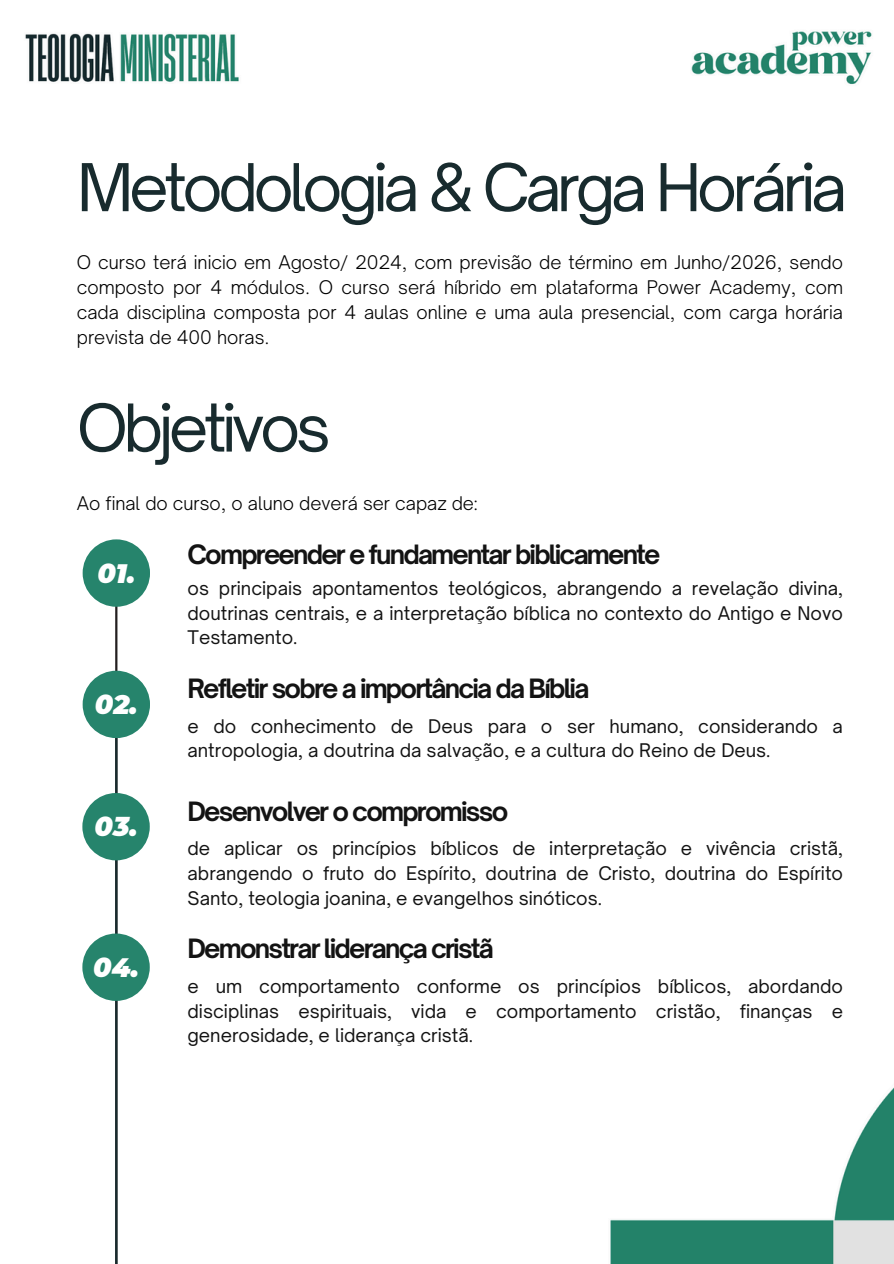
<style>
.page{position:relative;width:894px;height:1264px;background:#fff}
.page>*{position:absolute;margin:0;border:0;box-sizing:border-box;transform-origin:0 0}
.t1{font:63px "Open Sauce One";letter-spacing:-.07em;color:#182b2e}
.t2{font:italic 900 26.7px "Montserrat";color:#fff}
.t3{font:700 25.5px "Open Sauce One";letter-spacing:-.07em;color:#131313}
.t4{font:18px/24.8px "Open Sauce One";color:#131313;text-align:justify}
.t5{font:300 18px/24.8px "Open Sauce One";color:#000;text-align:justify}
</style>
<div class="page">
<img style="left:25px;top:31px;width:868px;height:1232px">
<hr style="left:115px;top:578px;width:2px;height:685px;background:#231f20">
<hr style="left:115px;top:716px;width:2px;height:547px;background:#182b2e">
<div style="left:83px;top:539px;width:67px;height:67px;background:#26846c;border-radius:50%"></div>
<div style="left:83px;top:670px;width:67px;height:68px;background:#26846c;border-radius:50%"></div>
<div style="left:82px;top:793px;width:68px;height:67px;background:#26846c;border-radius:50%"></div>
<div style="left:82px;top:933px;width:68px;height:67px;background:#26846c;border-radius:50%"></div>
<h1 class="t1" style="left:77px;top:148px;width:771px">Metodologia &amp; Carga Horária</h1>
<h1 class="t5" style="left:77px;top:250px;width:767px">O curso terá inicio em Agosto/ 2024, com previsão de término em Junho/2026, sendo composto por 4 módulos. O curso será híbrido em plataforma Power Academy, com cada disciplina composta por 4 aulas online e uma aula presencial, com carga horária prevista de 400 horas.</h1>
<p class="t1" style="left:77px;top:388px;width:255px">Objetivos</p>
<p class="t5" style="left:77px;top:490px;width:402px">Ao final do curso, o aluno deverá ser capaz de:</p>
<h2 class="t2" style="left:97px;top:557px;width:39px">01.</h2>
<p class="t2" style="left:95px;top:688px;width:44px">02.</p>
<h2 class="t2" style="left:95px;top:810px;width:44px">03.</h2>
<p class="t2" style="left:93px;top:950px;width:47px">04.</p>
<h2 class="t3" style="left:187px;top:538px;width:474px">Compreender e fundamentar biblicamente</h2>
<h2 class="t4" style="left:187px;top:575px;width:656px">os principais apontamentos teológicos, abrangendo a revelação divina, doutrinas centrais, e a interpretação bíblica no contexto do Antigo e Novo Testamento.</h2>
<h2 class="t3" style="left:187px;top:672px;width:403px">Refletir sobre a importância da Bíblia</h2>
<p class="t4" style="left:187px;top:713px;width:656px">e do conhecimento de Deus para o ser humano, considerando a antropologia, a doutrina da salvação, e a cultura do Reino de Deus.</p>
<h2 class="t3" style="left:187px;top:795px;width:322px">Desenvolver o compromisso</h2>
<h2 class="t4" style="left:187px;top:835px;width:656px">de aplicar os princípios bíblicos de interpretação e vivência cristã, abrangendo o fruto do Espírito, doutrina de Cristo, doutrina do Espírito Santo, teologia joanina, e evangelhos sinóticos.</h2>
<h2 class="t3" style="left:187px;top:932px;width:308px">Demonstrar liderança cristã</h2>
<p class="t4" style="left:187px;top:973px;width:656px">e um comportamento conforme os princípios bíblicos, abordando disciplinas espirituais, vida e comportamento cristão, finanças e generosidade, e liderança cristã.</p>
</div>
